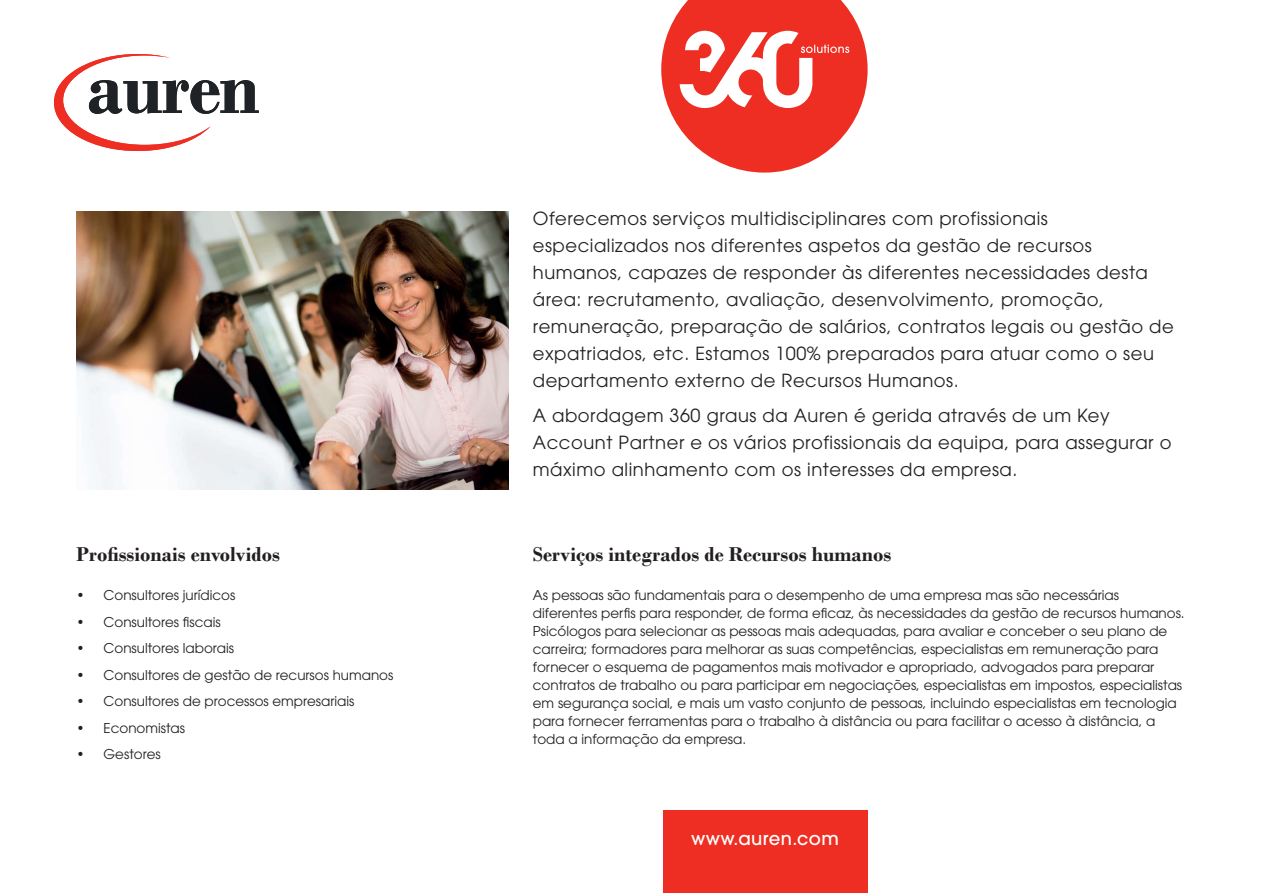
<style>
.page{position:relative;width:1263px;height:893px;background:#fff}
.page>*{position:absolute;margin:0;border:0;box-sizing:border-box;transform-origin:0 0}
.t1{font:700 21px "Bodoni";color:#231f20}
.t2{font:18px/27px "ITC Avant Garde Pro";letter-spacing:.03em;color:#231f20}
.t3{font:500 18px "ITC Avant Garde Pro";letter-spacing:.02em;color:#fff}
.t4{font:13.5px/18px "ITC Avant Garde Pro";color:#231f20}
</style>
<div class="page">
<div style="left:663px;top:810px;width:204px;height:83px;background:#ee2e22"></div>
<svg style="left:661px;top:0;width:207px;height:173px"></svg>
<svg style="left:54px;top:54px;width:205px;height:97px"></svg>
<img style="left:77px;top:211px;width:431px;height:278px">
<h1 class="t1" style="left:77px;top:542px;width:205px">Profissionais envolvidos</h1>
<p class="t4" style="left:77px;top:586px;width:160px">• Consultores jurídicos</p>
<p class="t4" style="left:77px;top:613px;width:146px">• Consultores fiscais</p>
<p class="t4" style="left:77px;top:639px;width:159px">• Consultores laborais</p>
<p class="t4" style="left:77px;top:666px;width:318px">• Consultores de gestão de recursos humanos</p>
<p class="t4" style="left:77px;top:692px;width:279px">• Consultores de processos empresariais</p>
<p class="t4" style="left:77px;top:719px;width:110px">• Economistas</p>
<p class="t4" style="left:77px;top:745px;width:86px">• Gestores</p>
<p class="t2" style="left:533px;top:204px;width:642px">Oferecemos serviços multidisciplinares com profissionais especializados nos diferentes aspetos da gestão de recursos humanos, capazes de responder às diferentes necessidades desta área: recrutamento, avaliação, desenvolvimento, promoção, remuneração, preparação de salários, contratos legais ou gestão de expatriados, etc. Estamos 100% preparados para atuar como o seu departamento externo de Recursos Humanos.</p>
<h2 class="t2" style="left:533px;top:402px;width:640px">A abordagem 360 graus da Auren é gerida através de um Key<br>Account Partner e os vários profissionais da equipa, para assegurar o máximo alinhamento com os interesses da empresa.</h2>
<h1 class="t1" style="left:533px;top:542px;width:360px">Serviços integrados de Recursos humanos</h1>
<p class="t4" style="left:533px;top:586px;width:653px">As pessoas são fundamentais para o desempenho de uma empresa mas são necessárias diferentes perfis para responder, de forma eficaz, às necessidades da gestão de recursos humanos.<br>Psicólogos para selecionar as pessoas mais adequadas, para avaliar e conceber o seu plano de carreira; formadores para melhorar as suas competências, especialistas em remuneração para fornecer o esquema de pagamentos mais motivador e apropriado, advogados para preparar contratos de trabalho ou para participar em negociações, especialistas em impostos, especialistas em segurança social, e mais um vasto conjunto de pessoas, incluindo especialistas em tecnologia para fornecer ferramentas para o trabalho à distância ou para facilitar o acesso à distância, a toda a informação da empresa.</p>
<h2 class="t3" style="left:691px;top:827px;width:149px">www.auren.com</h2>
</div>
